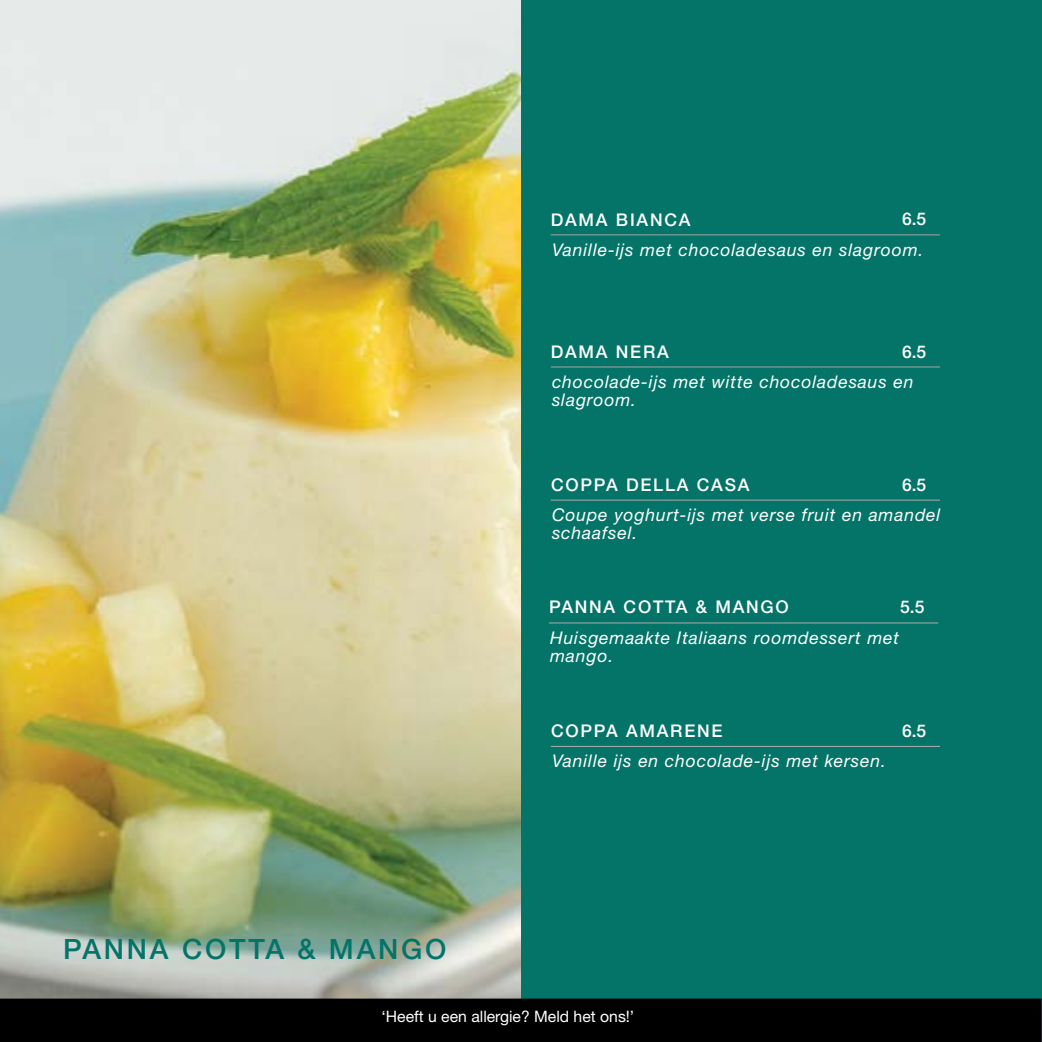
<style>
.page{position:relative;width:1042px;height:1042px;background:#fff}
.page>*{position:absolute;margin:0;border:0;box-sizing:border-box;transform-origin:0 0}
.t1{font:500 28px "Helvetica Neue LT Std";letter-spacing:.1em;color:#047468}
.t2{font:italic 17.5px/17.5px "Helvetica Neue LT Std";letter-spacing:.05em;color:#fff}
.t3{font:500 17.5px "Helvetica Neue LT Std";letter-spacing:.1em;color:#fff}
.t4{font:15.75px "Helvetica Neue";color:#fff}
</style>
<div class="page">
<div style="left:459px;top:0;width:583px;height:1042px;background:#047468"></div>
<img style="left:0;top:0;width:521px;height:998px">
<hr style="left:551px;top:234px;width:389px;height:1px;background:#a5a5a5">
<hr style="left:551px;top:500px;width:389px;height:1px;background:#afacac">
<hr style="left:549px;top:622px;width:389px;height:1px;background:#afacac">
<hr style="left:551px;top:746px;width:389px;height:1px;background:#afacac">
<hr style="left:551px;top:367px;width:389px;height:1px;background:#a5a5a5">
<svg style="left:1041px;top:998px;width:1px;height:44px"></svg>
<svg style="left:0;top:998px;width:1041px;height:44px;background:#172725"></svg>
<div style="left:0;top:1000px;width:1040px;height:42px;background:#000"></div>
<p class="t3" style="left:551px;top:209px;width:141px">DAMA BIANCA</p>
<p class="t3" style="left:902px;top:209px;width:26px">6.5</p>
<p class="t2" style="left:552px;top:241px;width:373px">Vanille-ijs met chocoladesaus en slagroom.</p>
<p class="t3" style="left:551px;top:342px;width:120px">DAMA NERA</p>
<p class="t3" style="left:902px;top:341px;width:26px">6.5</p>
<p class="t2" style="left:552px;top:373px;width:363px">chocolade-ijs met witte chocoladesaus en slagroom.</p>
<p class="t3" style="left:551px;top:474px;width:200px">COPPA DELLA CASA</p>
<p class="t2" style="left:552px;top:506px;width:390px">Coupe yoghurt-ijs met verse fruit en amandel schaafsel.</p>
<p class="t3" style="left:902px;top:474px;width:26px">6.5</p>
<p class="t3" style="left:549px;top:597px;width:241px">PANNA COTTA &amp; MANGO</p>
<p class="t2" style="left:550px;top:629px;width:350px">Huisgemaakte Italiaans roomdessert met mango.</p>
<p class="t3" style="left:900px;top:597px;width:26px">5.5</p>
<p class="t3" style="left:551px;top:720px;width:173px">COPPA AMARENE</p>
<p class="t2" style="left:552px;top:752px;width:335px">Vanille ijs en chocolade-ijs met kersen.</p>
<p class="t3" style="left:902px;top:720px;width:26px">6.5</p>
<h1 class="t1" style="left:63px;top:932px;width:385px">PANNA COTTA &amp; MANGO</h1>
<p class="t4" style="left:381px;top:1007px;width:254px">‘Heeft u een allergie? Meld het ons!’</p>
</div>
